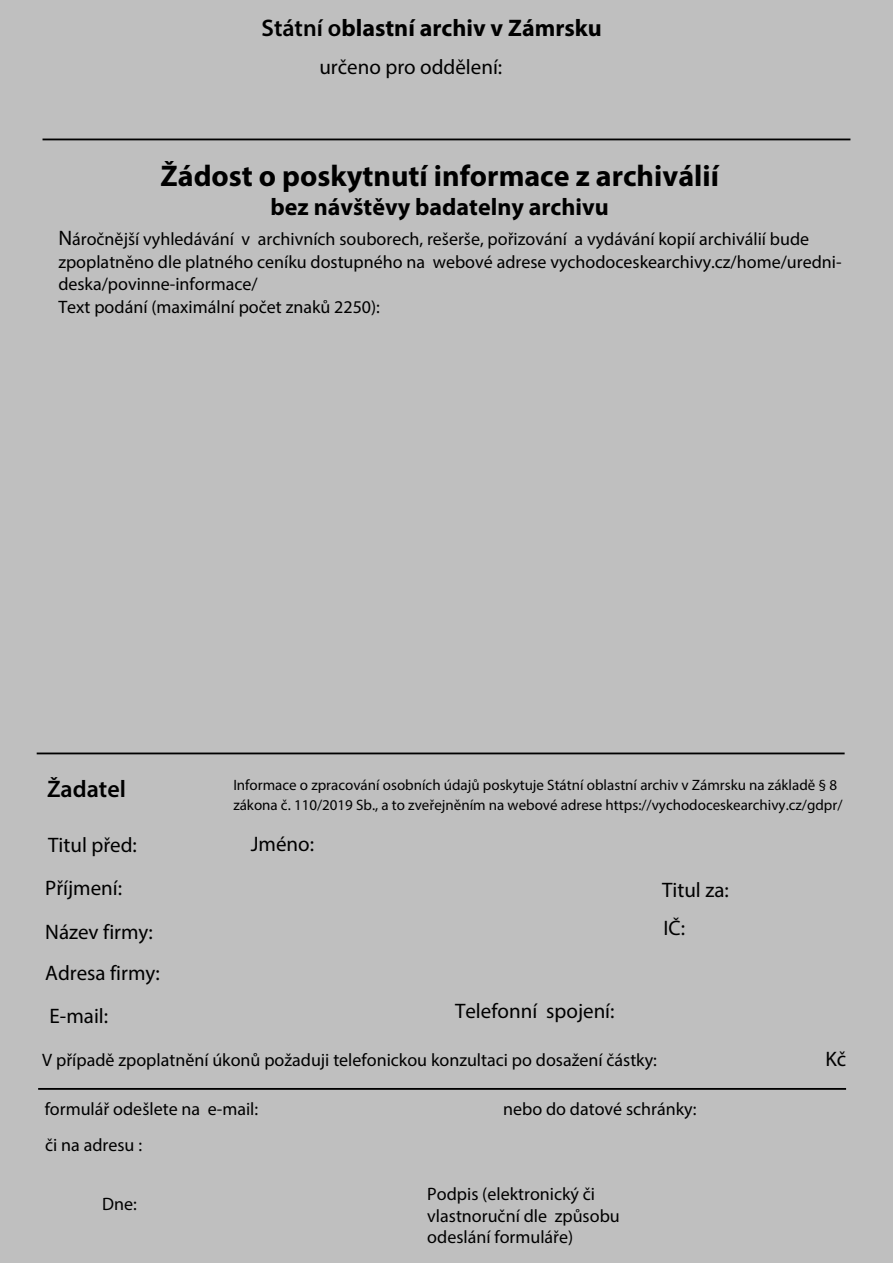
<style>
.page{position:relative;width:893px;height:1263px;background:#bfbfbf}
.page>*{position:absolute;margin:0;border:0;box-sizing:border-box;transform-origin:0 0}
.t1{font:700 30px "Myriad Pro";color:#000}
.t2{font:700 24px "Myriad Pro";color:#000}
.t3{font:600 24px "Myriad Pro";color:#000}
.t4{font:21px/41.7px "Myriad Pro";color:#000}
.t5{font:18px/22.5px "Myriad Pro";color:#000}
.t6{font:15px/20.2px "Myriad Pro";color:#000}
.s1{font-weight:600}
.s2{font-size:21px}
</style>
<div class="page">
<hr style="left:43px;top:138px;width:807px;height:3px;background:#000">
<hr style="left:37px;top:752px;width:808px;height:3px;background:#000">
<hr style="left:38px;top:1088px;width:808px;height:2px;background:#000">
<p class="t2" style="left:262px;top:12px;width:342px"><span class="s1">Státní o</span>blastní archiv v Zámrsku</p>
<p class="t4" style="left:319px;top:45px;width:184px">určeno pro oddělení:</p>
<p class="t1" style="left:160px;top:156px;width:560px">Žádost o poskytnutí informace z archiválií</p>
<p class="t2" style="left:271px;top:191px;width:340px">bez návštěvy badatelny archivu</p>
<p class="t5" style="left:58px;top:227px;width:785px"><span class="s2">N</span>áročnější vyhledávání v archivních souborech, rešerše, pořizování a vydávání kopií archiválií bude zpoplatněno dle platného ceníku dostupného na webové adrese vychodoceskearchivy.cz/home/uredni&shy;deska/povinne-informace/<br>Text podání (maximální počet znaků 2250):</p>
<p class="t3" style="left:47px;top:773px;width:80px">Žadatel</p>
<p class="t4" style="left:45px;top:823px;width:93px;line-height:43px">Titul před:<br>Příjmení:</p>
<p class="t4" style="left:45px;top:911px;width:116px">Název firmy:<br>Adresa firmy:<br>E-mail:</p>
<p class="t6" style="left:233px;top:775px;width:611px">Informace o zpracování osobních údajů poskytuje Státní oblastní archiv v Zámrsku na základě § 8 zákona č. 110/2019 Sb., a to zveřejněním na webové adrese https://vychodoceskearchivy.cz/gdpr/</p>
<p class="t4" style="left:251px;top:823px;width:65px">Jméno:</p>
<p class="t4" style="left:455px;top:990px;width:161px">Telefonní spojení:</p>
<p class="t4" style="left:662px;top:869px;width:68px">Titul za:</p>
<p class="t4" style="left:663px;top:907px;width:23px">IČ:</p>
<p class="t5" style="left:42px;top:1049px;width:616px">V případě zpoplatnění úkonů požaduji telefonickou konzultaci po dosažení částky:</p>
<p class="t4" style="left:825px;top:1038px;width:22px">Kč</p>
<p class="t5" style="left:45px;top:1098px;width:215px">formulář odešlete na e-mail:</p>
<p class="t5" style="left:45px;top:1133px;width:98px">či na adresu :</p>
<p class="t5" style="left:102px;top:1193px;width:36px">Dne:</p>
<p class="t5" style="left:503px;top:1098px;width:195px">nebo do datové schránky:</p>
<p class="t5" style="left:427px;top:1183px;width:194px;line-height:21.6px">Podpis (elektronický či vlastnoruční dle způsobu odeslání formuláře)</p>
</div>
